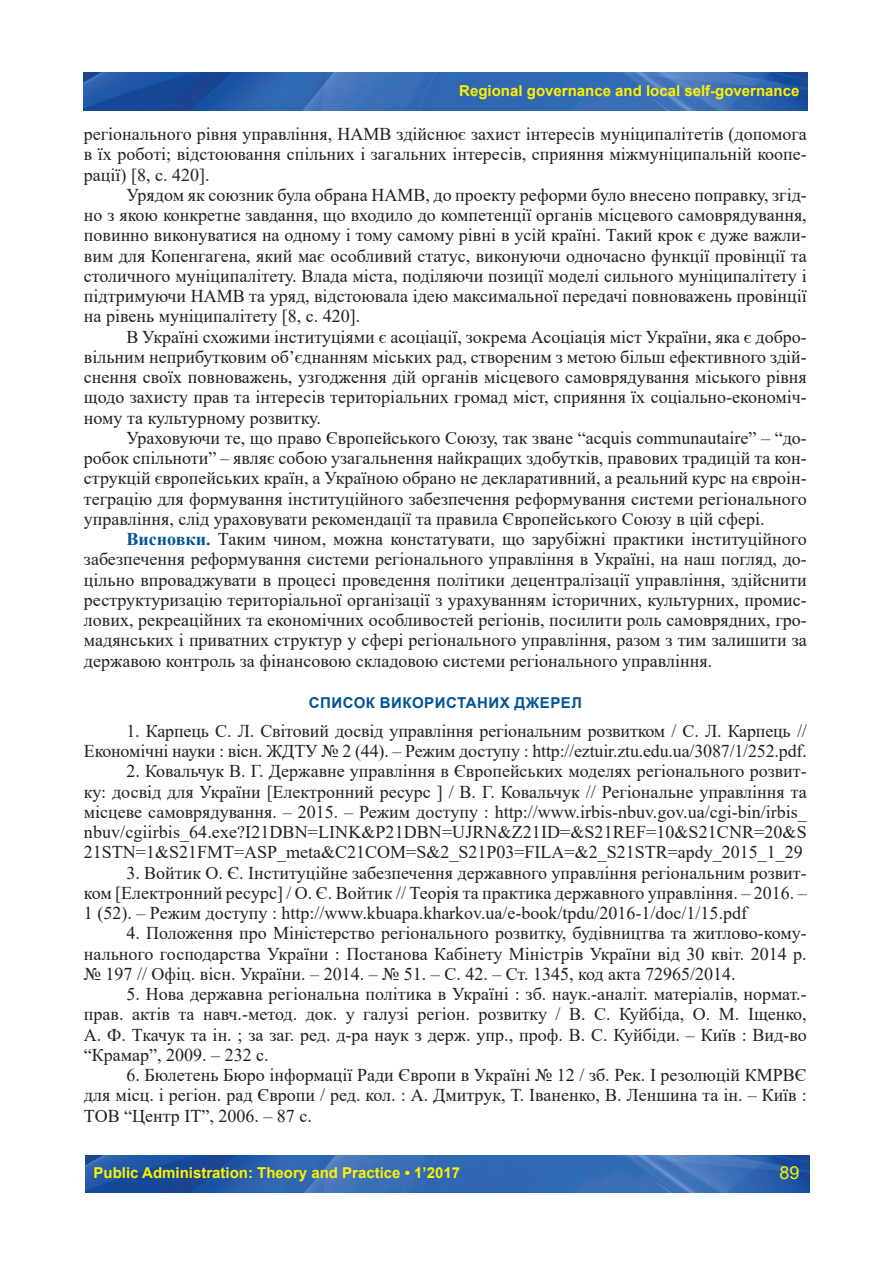
<style>
.page{position:relative;width:893px;height:1263px;background:#fff}
.page>*{position:absolute;margin:0;border:0;box-sizing:border-box;transform-origin:0 0}
.t1{font:18px/20.2px "Times New Roman";color:#231f20;text-align:justify}
.t2{font:18px "Arial";color:#fff101}
.t3{font:700 15px "Arial";color:#fff101}
.t4{font:700 15px "Arial";letter-spacing:.035em;color:#015497}
.s1{font-weight:700;color:#015497}
</style>
<div class="page">
<img style="left:85px;top:1155px;width:724px;height:37px">
<img style="left:84px;top:73px;width:724px;height:37px">
<p class="t3" style="left:459px;top:80px;width:342px">Regional governance and local self-governance</p>
<p class="t1" style="left:84px;top:123px;width:724px">регіонального рівня управління, НАМВ здійснює захист інтересів муніципалітетів (допомога в їх роботі; відстоювання спільних і загальних інтересів, сприяння міжмуніципальній коопе&shy;рації) [8, с. 420].</p>
<p class="t1" style="left:84px;top:184px;width:724px;text-indent:43px">Урядом як союзник була обрана НАМВ, до проекту реформи було внесено поправку, згід&shy;но з якою конкретне завдання, що входило до компетенції органів місцевого самоврядування, повинно виконуватися на одному і тому самому рівні в усій країні. Такий крок є дуже важли&shy;вим для Копенгагена, який має особливий статус, виконуючи одночасно функції провінції та столичного муніципалітету. Влада міста, поділяючи позиції моделі сильного муніципалітету і підтримуючи НАМВ та уряд, відстоювала ідею максимальної передачі повноважень провінції на рівень муніципалітету [8, с. 420].</p>
<p class="t1" style="left:84px;top:326px;width:724px;text-indent:43px">В Україні схожими інституціями є асоціації, зокрема Асоціація міст України, яка є добро&shy;вільним неприбутковим об’єднанням міських рад, створеним з метою більш ефективного здій&shy;снення своїх повноважень, узгодження дій органів місцевого самоврядування міського рівня щодо захисту прав та інтересів територіальних громад міст, сприяння їх соціально-економіч&shy;ному та культурному розвитку.</p>
<p class="t1" style="left:84px;top:427px;width:724px;text-indent:43px">Ураховуючи те, що право Європейського Союзу, так зване “acquis communautaire” – “до&shy;робок спільноти” – являє собою узагальнення найкращих здобутків, правових традицій та кон&shy;струкцій європейських країн, а Україною обрано не декларативний, а реальний курс на євроін&shy;теграцію для формування інституційного забезпечення реформування системи регіонального управління, слід ураховувати рекомендації та правила Європейського Союзу в цій сфері.</p>
<p class="t1" style="left:84px;top:528px;width:724px;text-indent:43px"><span class="s1">Висновки.</span> Таким чином, можна констатувати, що зарубіжні практики інституційного забезпечення реформування системи регіонального управління в Україні, на наш погляд, до&shy;цільно впроваджувати в процесі проведення політики децентралізації управління, здійснити реструктуризацію територіальної організації з урахуванням історичних, культурних, промис&shy;лових, рекреаційних та економічних особливостей регіонів, посилити роль самоврядних, гро&shy;мадянських і приватних структур у сфері регіонального управління, разом з тим залишити за державою контроль за фінансовою складовою системи регіонального управління.</p>
<p class="t4" style="left:309px;top:692px;width:275px">СПИСОК ВИКОРИСТАНИХ ДЖЕРЕЛ</p>
<p class="t1" style="left:84px;top:720px;width:724px;text-align:right">1. Карпець С. Л. Світовий досвід управління регіональним розвитком / С. Л. Карпець //<br>Економічні науки : вісн. ЖДТУ № 2 (44). – Режим доступу : http://eztuir.ztu.edu.ua/3087/1/252.pdf.</p>
<p class="t1" style="left:84px;top:761px;width:724px;text-indent:43px">2. Ковальчук В. Г. Державне управління в Європейських моделях регіонального розвит&shy;ку: досвід для України [Електронний ресурс ] / В. Г. Ковальчук // Регіональне управління та місцеве самоврядування. – 2015. – Режим доступу : http://www.irbis-nbuv.gov.ua/cgi-bin/irbis_ nbuv/cgiirbis_64.exe?I21DBN=LINK&amp;P21DBN=UJRN&amp;Z21ID=&amp;S21REF=10&amp;S21CNR=20&amp;S 21STN=1&amp;S21FMT=ASP_meta&amp;C21COM=S&amp;2_S21P03=FILA=&amp;2_S21STR=apdy_2015_1_29</p>
<p class="t1" style="left:84px;top:862px;width:724px;text-indent:43px">3. Войтик О. Є. Інституційне забезпечення державного управління регіональним розвит&shy;ком [Електронний ресурс] / О. Є. Войтик // Теорія та практика державного управління. – 2016. – 1 (52). – Режим доступу : http://www.kbuapa.kharkov.ua/e-book/tpdu/2016-1/doc/1/15.pdf</p>
<p class="t1" style="left:84px;top:923px;width:724px;text-indent:43px">4. Положення про Міністерство регіонального розвитку, будівництва та житлово-кому&shy;нального господарства України : Постанова Кабінету Міністрів України від 30 квіт. 2014 р. № 197 // Офіц. вісн. України. – 2014. – № 51. – С. 42. – Ст. 1345, код акта 72965/2014.</p>
<p class="t1" style="left:84px;top:983px;width:724px;text-indent:43px">5. Нова державна регіональна політика в Україні : зб. наук.-аналіт. матеріалів, нормат.- прав. актів та навч.-метод. док. у галузі регіон. розвитку / В. С. Куйбіда, О. М. Іщенко, А. Ф. Ткачук та ін. ; за заг. ред. д-ра наук з держ. упр., проф. В. С. Куйбіди. – Київ : Вид-во “Крамар”, 2009. – 232 с.</p>
<p class="t1" style="left:84px;top:1064px;width:724px;text-indent:43px">6. Бюлетень Бюро інформації Ради Європи в Україні № 12 / зб. Рек. І резолюцій КМРВЄ для місц. і регіон. рад Європи / ред. кол. : А. Дмитрук, Т. Іваненко, В. Леншина та ін. – Київ :<br>ТОВ “Центр ІТ”, 2006. – 87 с.</p>
<p class="t3" style="left:94px;top:1162px;width:368px">Public Administration: Theory and Practice • 1’2017</p>
<p class="t2" style="left:779px;top:1160px;width:22px">89</p>
</div>
